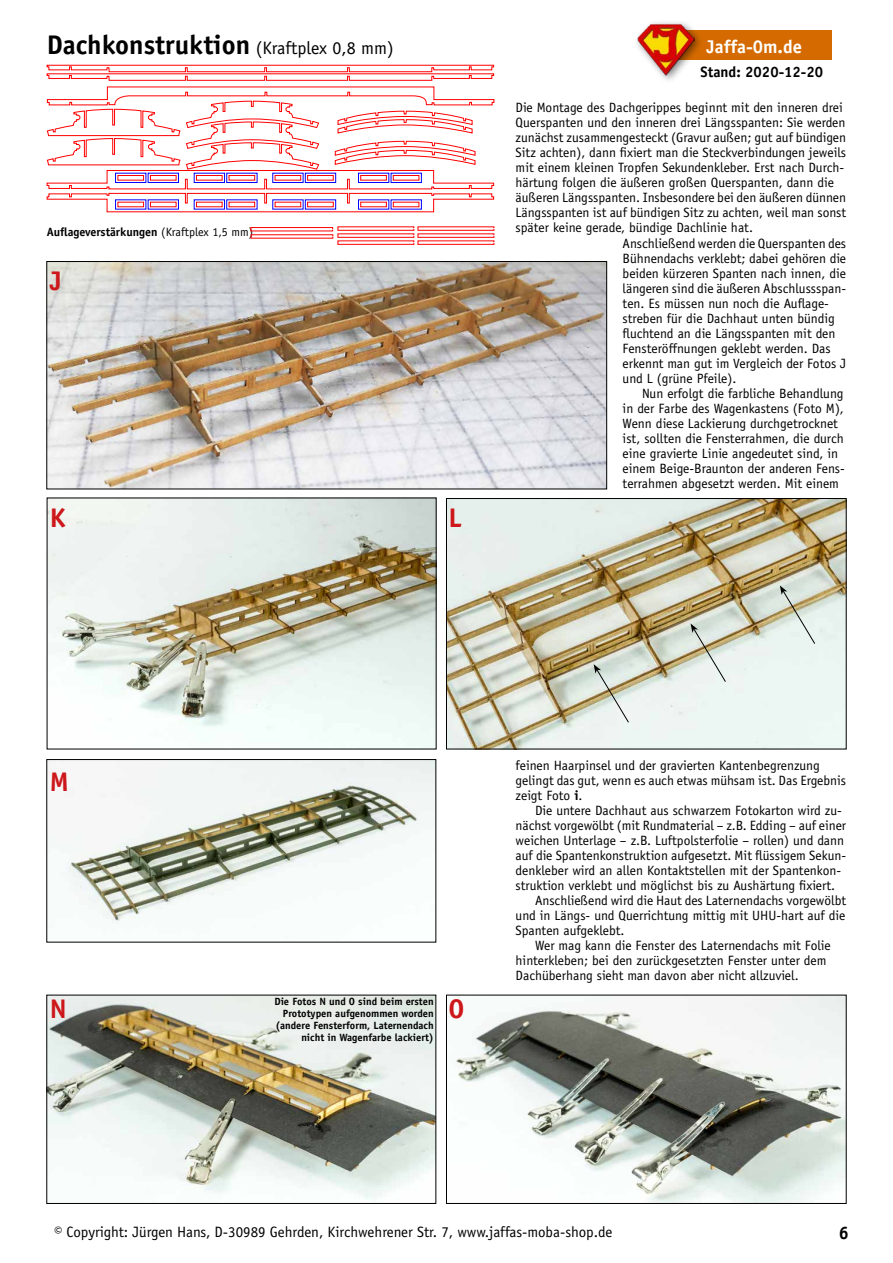
<style>
.page{position:relative;width:893px;height:1263px;background:#fff}
.page>*{position:absolute;margin:0;border:0;box-sizing:border-box;transform-origin:0 0}
.t1{font:700 27px "Officina Sans";color:#000}
.t2{font:700 27px "Officina Sans";color:#cd171a}
.t3{font:700 18.6px "Officina Sans";color:#fff}
.t4{font:700 18px "Officina Sans";color:#000}
.t5{font:15px "Officina Sans";color:#000}
.t6{font:700 15px "Officina Sans";color:#000}
.t7{font:13.5px/15px "Officina Sans";color:#000}
.t8{font:700 12px "Officina Sans";color:#000}
.t9{font:700 10.5px/12px "Officina Sans";color:#000;text-align:right}
.s1{font-weight:400;font-size:18px}
.s2{font-weight:400}
.s3{font-weight:700}
</style>
<div class="page">
<div style="left:662px;top:30px;width:170px;height:29px;background:#d56b00"></div>
<div style="left:633px;top:19px;width:72px;height:66px;background:#000;opacity:.5"></div>
<img style="left:636px;top:23px;width:59px;height:52px">
<svg style="left:46px;top:65px;width:448px;height:147px"></svg>
<img style="left:49px;top:997px;width:385px;height:202px">
<img style="left:453px;top:997px;width:391px;height:204px">
<img style="left:448px;top:500px;width:396px;height:247px">
<div style="left:446px;top:498px;width:400px;height:251px;border:1px solid #000"></div>
<img style="left:49px;top:500px;width:385px;height:247px">
<img style="left:49px;top:263px;width:556px;height:224px">
<div style="left:47px;top:261px;width:560px;height:228px;border:1px solid #000"></div>
<img style="left:49px;top:761px;width:385px;height:163px">
<div style="left:47px;top:759px;width:389px;height:183px;border:1px solid #000"></div>
<svg style="left:250px;top:226px;width:244px;height:19px"></svg>
<svg style="left:691px;top:623px;width:35px;height:59px;background:#d3d7cc"></svg>
<svg style="left:594px;top:664px;width:35px;height:59px;background:#d2d6cb"></svg>
<svg style="left:780px;top:585px;width:35px;height:59px;background:#d2d9cc"></svg>
<h1 class="t1" style="left:47px;top:28px;width:348px">Dachkonstruktion <span class="s1">(Kraftplex 0,8 mm)</span></h1>
<h2 class="t3" style="left:707px;top:35px;width:97px">Jaffa-0m.de</h2>
<p class="t8" style="left:47px;top:224px;width:208px">Auflageverstärkungen <span class="s2">(Kraftplex 1,5 mm)</span></p>
<h1 class="t2" style="left:50px;top:264px;width:13px">J</h1>
<h1 class="t2" style="left:50px;top:501px;width:17px">K</h1>
<h1 class="t2" style="left:449px;top:501px;width:15px">L</h1>
<p class="t6" style="left:701px;top:62px;width:124px">Stand: 2020-12-20</p>
<p class="t7" style="left:516px;top:100px;width:332px">Die Montage des Dachgerippes beginnt mit den inneren drei Querspanten und den inneren drei Längsspanten: Sie werden zunächst zusammengesteckt (Gravur außen; gut auf bündigen Sitz achten), dann fixiert man die Steckverbindungen jeweils mit einem kleinen Tropfen Sekundenkleber. Erst nach Durch&shy;härtung folgen die äußeren großen Querspanten, dann die äußeren Längsspanten. Insbesondere bei den äußeren dünnen Längsspanten ist auf bündigen Sitz zu achten, weil man sonst später keine gerade, bündige Dachlinie hat.</p>
<p class="t7" style="left:623px;top:236px;width:225px">Anschließend werden die Querspanten des Bühnendachs verklebt; dabei gehören die beiden kürzeren Spanten nach innen, die längeren sind die äußeren Abschlussspan&shy;ten. Es müssen nun noch die Auflage&shy;streben für die Dachhaut unten bündig fluchtend an die Längsspanten mit den Fensteröffnungen geklebt werden. Das erkennt man gut im Vergleich der Fotos J und L (grüne Pfeile).</p>
<p class="t7" style="left:623px;top:386px;width:224px;text-indent:19px">Nun erfolgt die farbliche Behandlung in der Farbe des Wagenkastens (Foto M), Wenn diese Lackierung durchgetrocknet ist, sollten die Fensterrahmen, die durch eine gravierte Linie angedeutet sind, in einem Beige-Braunton der anderen Fens&shy;terrahmen abgesetzt werden. Mit einem</p>
<h1 class="t2" style="left:50px;top:765px;width:21px">M</h1>
<p class="t9" style="left:274px;top:995px;width:161px">Die Fotos N und O sind beim ersten<br>Prototypen aufgenommen worden (andere Fensterform, Laternendach nicht in Wagenfarbe lackiert)</p>
<h1 class="t2" style="left:50px;top:991px;width:19px">N</h1>
<h1 class="t2" style="left:449px;top:991px;width:18px">O</h1>
<p class="t7" style="left:516px;top:758px;width:332px">feinen Haarpinsel und der gravierten Kantenbegrenzung gelingt das gut, wenn es auch etwas mühsam ist. Das Ergebnis zeigt Foto <span class="s3">i</span>.</p>
<p class="t7" style="left:535px;top:803px;width:308px">Die untere Dachhaut aus schwarzem Fotokarton wird zu-</p>
<p class="t7" style="left:516px;top:818px;width:332px">nächst vorgewölbt (mit Rundmaterial – z.B. Edding – auf einer</p>
<p class="t7" style="left:516px;top:833px;width:330px">weichen Unterlage – z.B. Luftpolsterfolie – rollen) und dann</p>
<p class="t7" style="left:516px;top:848px;width:332px">auf die Spantenkonstruktion aufgesetzt. Mit flüssigem Sekun-</p>
<p class="t7" style="left:516px;top:863px;width:326px">denkleber wird an allen Kontaktstellen mit der Spantenkon-</p>
<p class="t7" style="left:516px;top:878px;width:321px">struktion verklebt und möglichst bis zu Aushärtung fixiert.</p>
<p class="t7" style="left:535px;top:893px;width:313px">Anschließend wird die Haut des Laternendachs vorgewölbt</p>
<p class="t7" style="left:516px;top:908px;width:331px">und in Längs- und Querrichtung mittig mit UHU-hart auf die</p>
<p class="t7" style="left:516px;top:923px;width:111px">Spanten aufgeklebt.</p>
<p class="t7" style="left:535px;top:938px;width:297px">Wer mag kann die Fenster des Laternendachs mit Folie</p>
<p class="t7" style="left:516px;top:953px;width:312px">hinterkleben; bei den zurückgesetzten Fenster unter dem</p>
<p class="t7" style="left:516px;top:968px;width:285px">Dachüberhang sieht man davon aber nicht allzuviel.</p>
<p class="t5" style="left:54px;top:1223px;width:560px">© Copyright: Jürgen Hans, D-30989 Gehrden, Kirchwehrener Str. 7, www.jaffas-moba-shop.de</p>
<h3 class="t4" style="left:839px;top:1222px;width:12px">6</h3>
</div>
